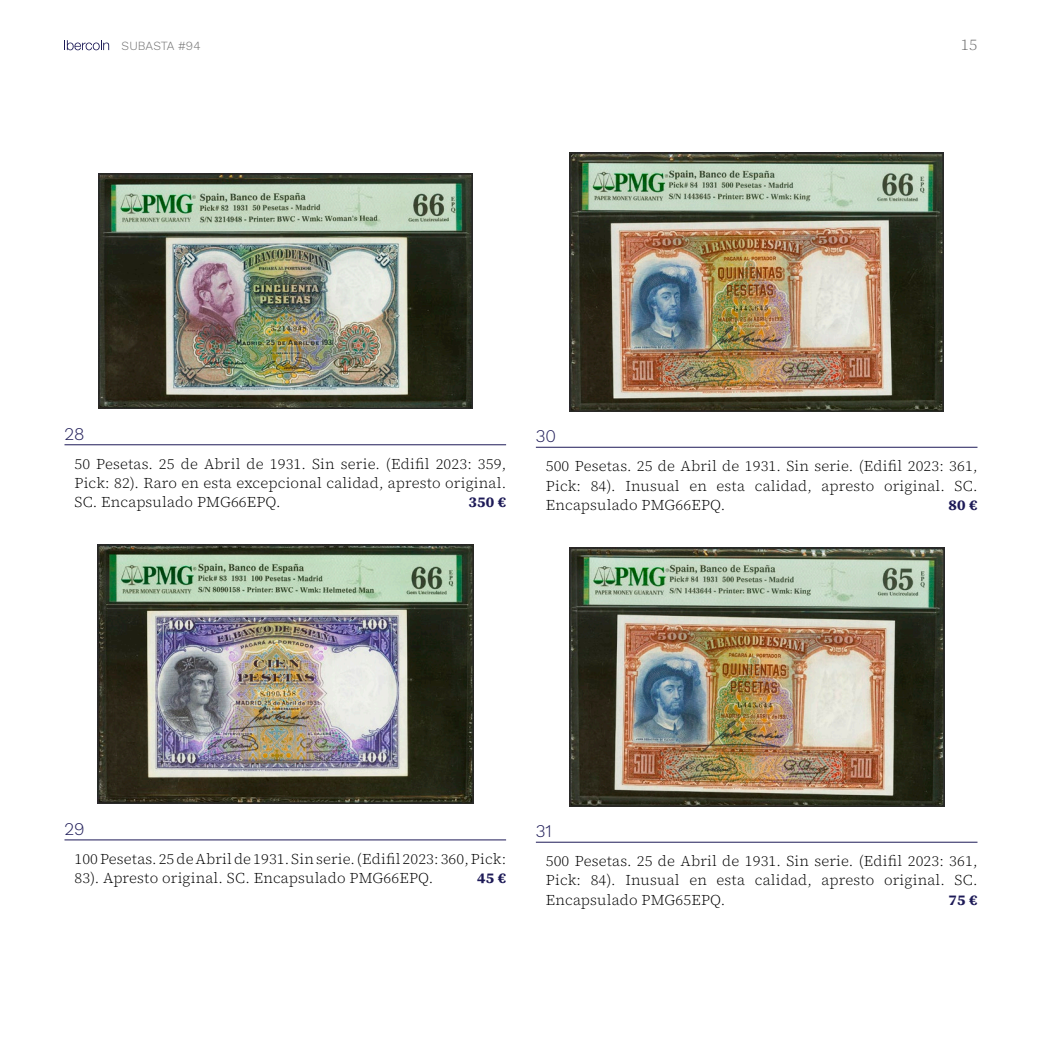
<style>
.page{position:relative;width:1042px;height:1042px;background:#fff}
.page>*{position:absolute;margin:0;border:0;box-sizing:border-box;transform-origin:0 0}
.t1{font:300 17.5px "Work Sans";color:#1d1a57}
.t2{font:300 15.75px "Source Serif 4";color:#6e6e6e}
.t3{font:300 14.88px/19.2px "Source Serif 4";letter-spacing:.01em;color:#000;text-align:justify}
.t4{font:700 14.88px "Source Serif 4";letter-spacing:.01em;color:#1d1a57}
.t5{font:300 12.25px "Work Sans";color:#6e6e6e}
</style>
<div class="page">
<hr style="left:64px;top:444px;width:442px;height:1px;background:#1d1a57">
<hr style="left:64px;top:839px;width:442px;height:1px;background:#1d1a57">
<img style="left:98px;top:174px;width:374px;height:235px">
<img style="left:98px;top:545px;width:375px;height:259px">
<hr style="left:536px;top:447px;width:441px;height:1px;background:#1d1a57">
<hr style="left:536px;top:842px;width:441px;height:1px;background:#1d1a57">
<img style="left:570px;top:152px;width:373px;height:259px">
<img style="left:569px;top:547px;width:375px;height:259px">
<svg style="left:64px;top:40px;width:45px;height:10px"></svg>
<p class="t5" style="left:122px;top:37px;width:80px">SUBASTA #94</p>
<p class="t2" style="left:961px;top:35px;width:18px">15</p>
<p class="t1" style="left:64px;top:421px;width:22px">28</p>
<p class="t3" style="left:74px;top:454px;width:433px">50 Pesetas. 25 de Abril de 1931. Sin serie. (Edifil 2023: 359, Pick: 82). Raro en esta excepcional calidad, apresto original.<br>SC. Encapsulado PMG66EPQ.</p>
<p class="t4" style="left:468px;top:492px;width:39px">350 €</p>
<p class="t1" style="left:536px;top:423px;width:22px">30</p>
<p class="t3" style="left:546px;top:457px;width:433px">500 Pesetas. 25 de Abril de 1931. Sin serie. (Edifil 2023: 361, Pick: 84). Inusual en esta calidad, apresto original. SC.<br>Encapsulado PMG66EPQ.</p>
<p class="t4" style="left:948px;top:494px;width:30px">80 €</p>
<p class="t1" style="left:64px;top:816px;width:22px">29</p>
<p class="t3" style="left:74px;top:849px;width:433px">100 Pesetas. 25 de Abril de 1931. Sin serie. (Edifil 2023: 360, Pick:<br>83). Apresto original. SC. Encapsulado PMG66EPQ.</p>
<p class="t4" style="left:477px;top:868px;width:30px">45 €</p>
<p class="t1" style="left:536px;top:818px;width:17px">31</p>
<p class="t3" style="left:546px;top:852px;width:433px">500 Pesetas. 25 de Abril de 1931. Sin serie. (Edifil 2023: 361, Pick: 84). Inusual en esta calidad, apresto original. SC.<br>Encapsulado PMG65EPQ.</p>
<p class="t4" style="left:948px;top:889px;width:30px">75 €</p>
</div>
